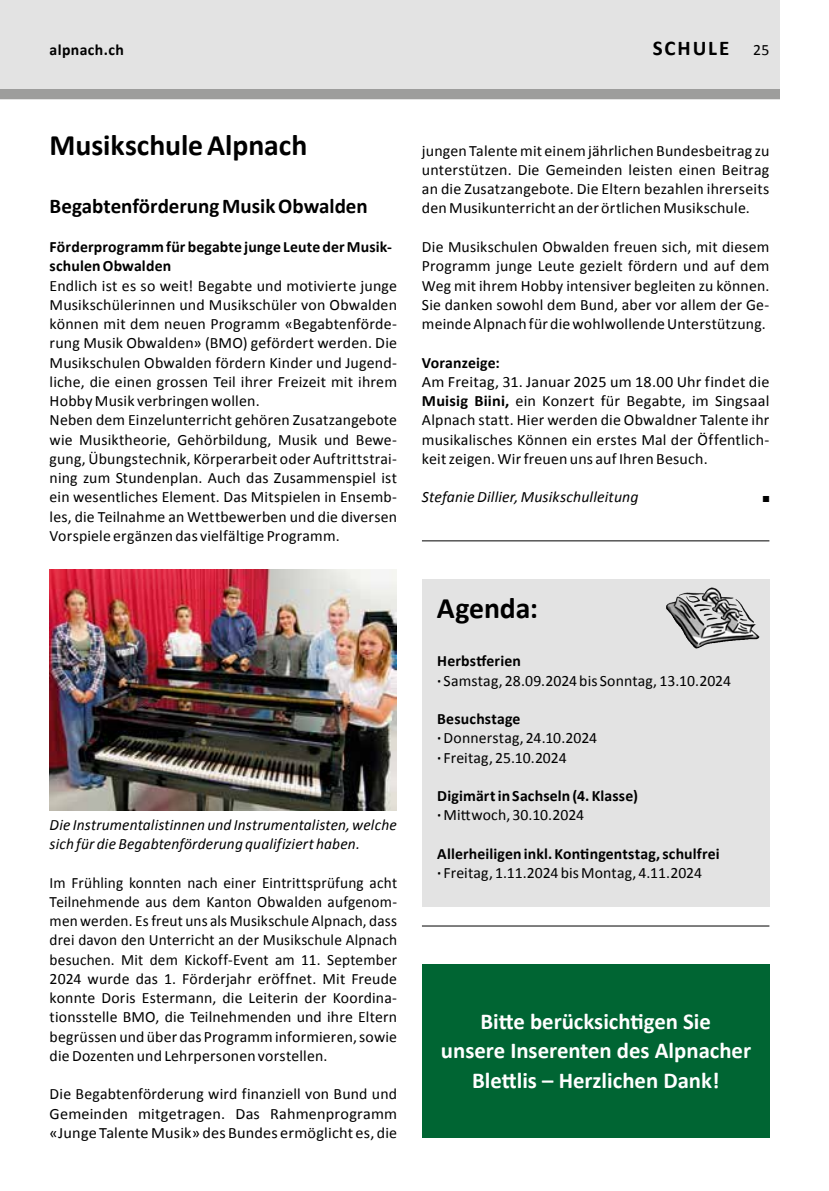
<style>
.page{position:relative;width:829px;height:1191px;background:#fff}
.page>*{position:absolute;margin:0;border:0;box-sizing:border-box;transform-origin:0 0}
.t1{font:700 29.75px "Calibri";letter-spacing:-.005em;color:#000}
.t2{font:700 22.75px/29.8px "Calibri";color:#fff;text-align:center}
.t3{font:700 21px "Calibri";color:#000}
.t4{font:15.75px/19.2px "Calibri";letter-spacing:.01em;color:#000;text-align:justify}
.t5{font:700 15.75px/19.2px "Calibri";letter-spacing:.01em;color:#000}
.t6{font:italic 15.75px/19.2px "Calibri";letter-spacing:.01em;color:#000}
.t7{font:8.75px "Zapf Dingbats ITC";color:#000}
.s1{font-weight:400;font-size:15.75px}
.s2{font-weight:700}
.s3{font-weight:400}
</style>
<div class="page">
<div style="left:0;top:0;width:779px;height:99px;background:#e3e3e3"></div>
<div style="left:0;top:89px;width:779px;height:10px;background:#9d9d9c"></div>
<img style="left:50px;top:569px;width:347px;height:241px">
<hr style="left:422px;top:540px;width:347px;height:1px;background:#000">
<hr style="left:422px;top:925px;width:347px;height:1px;background:#000">
<div style="left:422px;top:579px;width:347px;height:327px;background:#e3e3e3"></div>
<img style="left:666px;top:587px;width:58px;height:42px">
<div style="left:422px;top:964px;width:347px;height:173px;background:#006533"></div>
<p class="t5" style="left:50px;top:40px;width:76px">alpnach.ch</p>
<h3 class="t3" style="left:652px;top:35px;width:118px">SCHULE <span class="s1">25</span></h3>
<h1 class="t1" style="left:50px;top:126px;width:259px">Musikschule Alpnach</h1>
<h3 class="t3" style="left:50px;top:193px;width:319px">Begabtenförderung Musik Obwalden</h3>
<p class="t5" style="left:50px;top:237px;width:344px">Förderprogramm für begabte junge Leute der Musik&shy;schulen Obwalden</p>
<p class="t4" style="left:50px;top:276px;width:349px;text-align:left">Endlich ist es so weit! Begabte und motivierte junge Musikschülerinnen und Musikschüler von Obwalden können mit dem neuen Programm «Begabtenförde&shy;rung Musik Obwalden» (BMO) gefördert werden. Die Musikschulen Obwalden fördern Kinder und Jugend&shy;liche, die einen grossen Teil ihrer Freizeit mit ihrem Hobby Musik verbringen wollen.<br>Neben dem Einzelunterricht gehören Zusatzangebote wie Musiktheorie, Gehörbildung, Musik und Bewe&shy;gung, Übungstechnik, Körperarbeit oder Auftrittstrai&shy;ning zum Stundenplan. Auch das Zusammenspiel ist ein wesentliches Element. Das Mitspielen in Ensemb&shy;les, die Teilnahme an Wettbewerben und die diversen Vorspiele ergänzen das vielfältige Programm.</p>
<p class="t6" style="left:50px;top:814px;width:348px">Die Instrumentalistinnen und Instrumentalisten, welche sich für die Begabtenförderung qualifiziert haben.</p>
<p class="t4" style="left:50px;top:872px;width:349px">Im Frühling konnten nach einer Eintrittsprüfung acht Teilnehmende aus dem Kanton Obwalden aufgenom&shy;men werden. Es freut uns als Musikschule Alpnach, dass drei davon den Unterricht an der Musikschule Alpnach besuchen. Mit dem Kickoff-Event am 11. September 2024 wurde das 1. Förderjahr eröffnet. Mit Freude konnte Doris Estermann, die Leiterin der Koordina&shy;tionsstelle BMO, die Teilnehmenden und ihre Eltern begrüssen und über das Programm informieren, sowie die Dozenten und Lehrpersonen vorstellen.</p>
<p class="t4" style="left:50px;top:1084px;width:349px">Die Begabtenförderung wird finanziell von Bund und Gemeinden mitgetragen. Das Rahmenprogramm «Junge Talente Musik» des Bundes ermöglicht es, die</p>
<p class="t4" style="left:422px;top:141px;width:349px">jungen Talente mit einem jährlichen Bundesbeitrag zu unterstützen. Die Gemeinden leisten einen Beitrag an die Zusatzangebote. Die Eltern bezahlen ihrerseits den Musikunterricht an der örtlichen Musikschule.</p>
<p class="t4" style="left:422px;top:237px;width:349px">Die Musikschulen Obwalden freuen sich, mit diesem Programm junge Leute gezielt fördern und auf dem Weg mit ihrem Hobby intensiver begleiten zu können.<br>Sie danken sowohl dem Bund, aber vor allem der Ge&shy;meinde Alpnach für die wohlwollende Unterstützung.</p>
<p class="t5" style="left:422px;top:353px;width:79px">Voranzeige:</p>
<p class="t4" style="left:422px;top:372px;width:349px">Am Freitag, 31. Januar 2025 um 18.00 Uhr findet die <span class="s2">Muisig Biini,</span> ein Konzert für Begabte, im Singsaal Alpnach statt. Hier werden die Obwaldner Talente ihr musikalisches Können ein erstes Mal der Öffentlich&shy;keit zeigen. Wir freuen uns auf Ihren Besuch.</p>
<p class="t6" style="left:422px;top:487px;width:218px">Stefanie Dillier, Musikschulleitung</p>
<p class="t7" style="left:762px;top:495px;width:8px">■</p>
<h1 class="t1" style="left:437px;top:589px;width:103px">Agenda:</h1>
<p class="t4" style="left:437px;top:651px;width:295px"><span class="s2">Herbstferien<br>·</span> Samstag, 28.09.2024 bis Sonntag, 13.10.2024</p>
<p class="t4" style="left:437px;top:709px;width:161px;text-align:left"><span class="s2">Besuchstage<br>·</span> Donnerstag, 24.10.2024 <span class="s2">·</span> Freitag, 25.10.2024</p>
<p class="t5" style="left:437px;top:786px;width:202px">Digimärt in Sachseln (4. Klasse) · <span class="s3">Mittwoch, 30.10.2024</span></p>
<p class="t5" style="left:437px;top:844px;width:284px">Allerheiligen inkl. Kontingentstag, schulfrei · <span class="s3">Freitag, 1.11.2024 bis Montag, 4.11.2024</span></p>
<h2 class="t2" style="left:441px;top:1006px;width:312px">Bitte berücksichtigen Sie<br>unsere Inserenten des Alpnacher<br>Blettlis – Herzlichen Dank!</h2>
</div>
